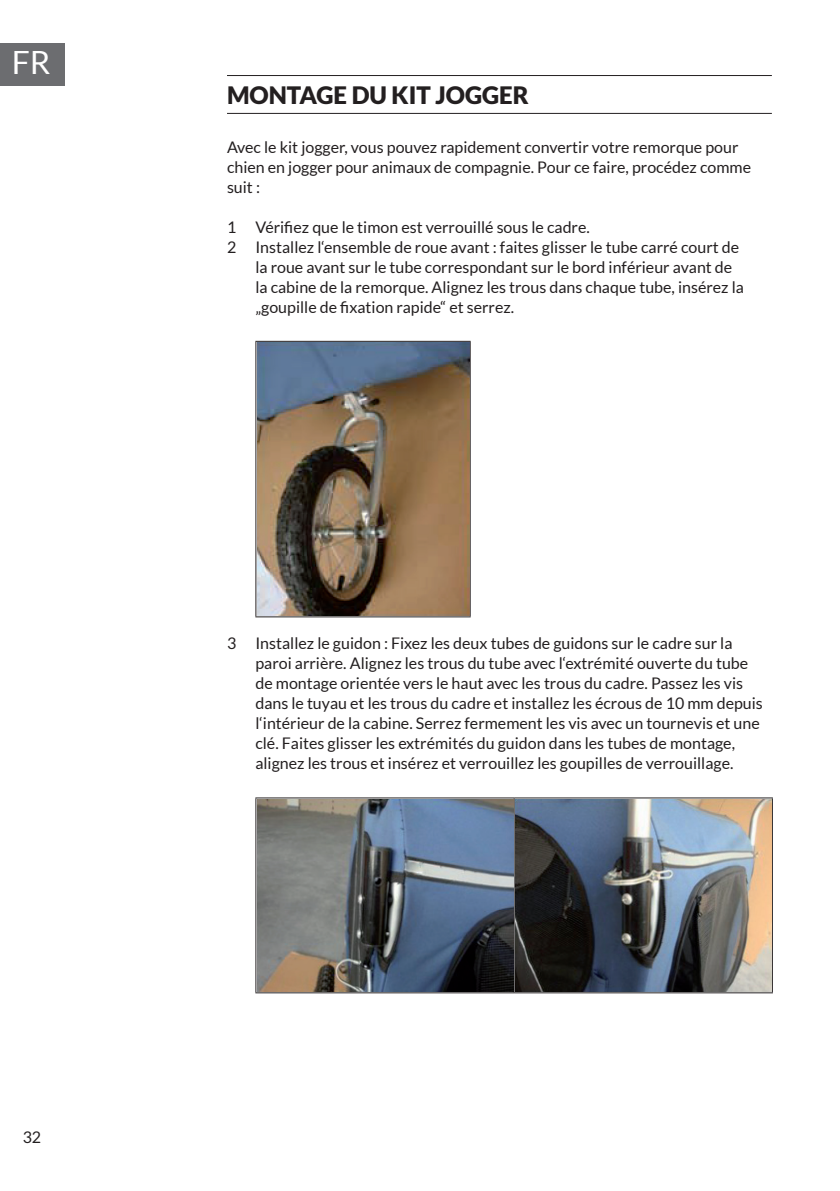
<style>
.page{position:relative;width:840px;height:1191px;background:#fff}
.page>*{position:absolute;margin:0;border:0;box-sizing:border-box;transform-origin:0 0}
.t1{font:32px "Lato";color:#fff}
.t2{font:900 24px "Lato";color:#231f20}
.t3{font:16px/20px "Lato";color:#231f20}
</style>
<div class="page">
<div style="left:0;top:43px;width:65px;height:42px;background:#6c6d70"></div>
<hr style="left:227px;top:75px;width:544px;height:1px;background:#231f20">
<hr style="left:227px;top:113px;width:544px;height:1px;background:#231f20">
<hr style="left:255px;top:341px;width:215px;height:1px;background:#231f20">
<hr style="left:255px;top:342px;width:1px;height:274px;background:#231f20">
<hr style="left:469px;top:342px;width:1px;height:274px;background:#231f20">
<hr style="left:255px;top:616px;width:215px;height:1px;background:#231f20">
<img style="left:257px;top:342px;width:212px;height:274px">
<hr style="left:255px;top:797px;width:259px;height:1px;background:#231f20">
<hr style="left:255px;top:798px;width:1px;height:194px;background:#231f20">
<hr style="left:514px;top:797px;width:258px;height:1px;background:#231f20">
<hr style="left:513px;top:798px;width:1px;height:194px;background:#231f20">
<hr style="left:771px;top:798px;width:1px;height:194px;background:#231f20">
<hr style="left:255px;top:992px;width:259px;height:1px;background:#231f20">
<hr style="left:514px;top:992px;width:258px;height:1px;background:#231f20">
<img style="left:257px;top:799px;width:255px;height:192px">
<img style="left:515px;top:799px;width:255px;height:192px">
<h1 class="t1" style="left:12px;top:45px;width:40px">FR</h1>
<p class="t3" style="left:23px;top:1127px;width:20px">32</p>
<h2 class="t2" style="left:227px;top:82px;width:303px">MONTAGE DU KIT JOGGER</h2>
<p class="t3" style="left:227px;top:137px;width:525px">Avec le kit jogger, vous pouvez rapidement convertir votre remorque pour chien en jogger pour animaux de compagnie. Pour ce faire, procédez comme suit :</p>
<p class="t3" style="left:227px;top:217px;width:364px">1 Vérifiez que le timon est verrouillé sous le cadre.</p>
<p class="t3" style="left:227px;top:237px;width:513px">2 Installez l‘ensemble de roue avant : faites glisser le tube carré court de</p>
<p class="t3" style="left:255px;top:257px;width:478px">la roue avant sur le tube correspondant sur le bord inférieur avant de</p>
<p class="t3" style="left:255px;top:277px;width:490px">la cabine de la remorque. Alignez les trous dans chaque tube, insérez la</p>
<p class="t3" style="left:255px;top:297px;width:260px">„goupille de fixation rapide“ et serrez.</p>
<p class="t3" style="left:255px;top:633px;width:508px;text-indent:-28px">3 Installez le guidon : Fixez les deux tubes de guidons sur le cadre sur la paroi arrière. Alignez les trous du tube avec l‘extrémité ouverte du tube de montage orientée vers le haut avec les trous du cadre. Passez les vis dans le tuyau et les trous du cadre et installez les écrous de 10 mm depuis l‘intérieur de la cabine. Serrez fermement les vis avec un tournevis et une clé. Faites glisser les extrémités du guidon dans les tubes de montage, alignez les trous et insérez et verrouillez les goupilles de verrouillage.</p>
</div>
